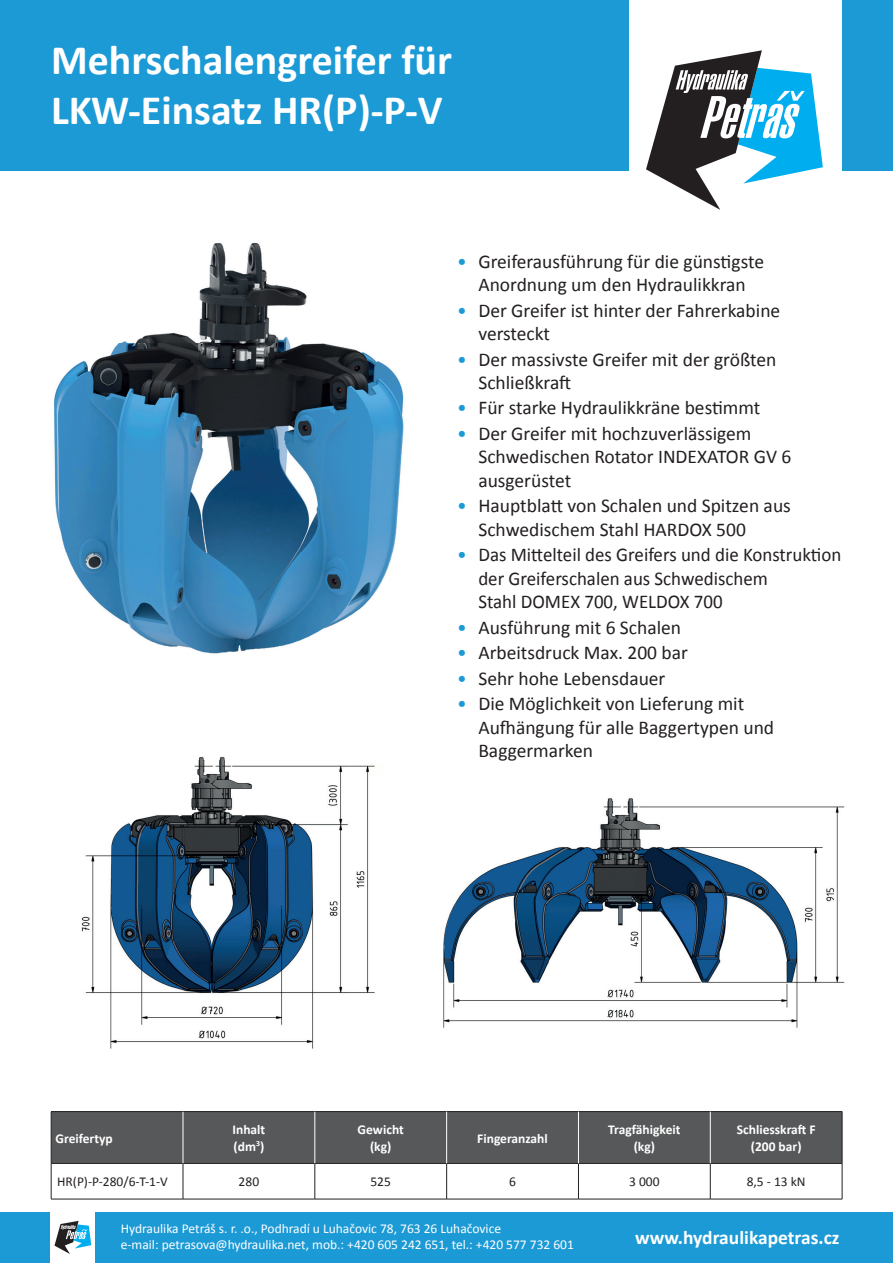
<style>
.page{position:relative;width:893px;height:1263px;background:#fff}
.page>*{position:absolute;margin:0;border:0;box-sizing:border-box;transform-origin:0 0}
.t1{font:700 42px/50.4px "Calibri";color:#fff}
.t2{font:19.5px/23.4px "Calibri";color:#231f20}
.t3{font:700 19.5px "Calibri";color:#fff}
.t4{font:13.5px/16.2px "Calibri";color:#fff}
.t5{font:700 13.5px/16.2px "Calibri";color:#fff;text-align:center}
.t6{font:13.5px "Calibri";color:#231f20}
.s1{color:#1c9ad6}
</style>
<div class="page">
<div style="left:0;top:0;width:893px;height:170px;background:#1c9ad6"></div>
<div style="left:0;top:1213px;width:893px;height:50px;background:#1c9ad6"></div>
<img style="left:443px;top:798px;width:402px;height:230px">
<div style="left:629px;top:0;width:213px;height:228px;background:#fff"></div>
<svg style="left:646px;top:50px;width:177px;height:160px"></svg>
<div style="left:50px;top:1205px;width:45px;height:58px;background:#fff"></div>
<svg style="left:54px;top:1221px;width:37px;height:33px"></svg>
<img style="left:54px;top:243px;width:350px;height:411px">
<img style="left:81px;top:757px;width:294px;height:292px">
<div style="left:52px;top:1112px;width:790px;height:51px;background:#57585a"></div>
<hr style="left:51px;top:1111px;width:132px;height:1px;background:#231f20">
<hr style="left:51px;top:1112px;width:1px;height:51px;background:#231f20">
<hr style="left:183px;top:1111px;width:132px;height:1px;background:#231f20">
<hr style="left:315px;top:1111px;width:132px;height:1px;background:#231f20">
<hr style="left:447px;top:1111px;width:131px;height:1px;background:#231f20">
<hr style="left:578px;top:1111px;width:132px;height:1px;background:#231f20">
<hr style="left:710px;top:1111px;width:132px;height:1px;background:#231f20">
<hr style="left:842px;top:1112px;width:1px;height:51px;background:#231f20">
<hr style="left:51px;top:1163px;width:132px;height:1px;background:#231f20">
<hr style="left:51px;top:1163px;width:1px;height:36px;background:#231f20">
<hr style="left:183px;top:1163px;width:132px;height:1px;background:#231f20">
<hr style="left:183px;top:1163px;width:1px;height:36px;background:#231f20">
<hr style="left:315px;top:1163px;width:132px;height:1px;background:#231f20">
<hr style="left:315px;top:1163px;width:1px;height:36px;background:#231f20">
<hr style="left:447px;top:1163px;width:131px;height:1px;background:#231f20">
<hr style="left:446px;top:1163px;width:1px;height:36px;background:#231f20">
<hr style="left:578px;top:1163px;width:132px;height:1px;background:#231f20">
<hr style="left:578px;top:1163px;width:1px;height:36px;background:#231f20">
<hr style="left:710px;top:1163px;width:132px;height:1px;background:#231f20">
<hr style="left:710px;top:1163px;width:1px;height:36px;background:#231f20">
<hr style="left:842px;top:1163px;width:1px;height:36px;background:#231f20">
<hr style="left:51px;top:1199px;width:132px;height:1px;background:#231f20">
<hr style="left:183px;top:1199px;width:132px;height:1px;background:#231f20">
<hr style="left:315px;top:1199px;width:132px;height:1px;background:#231f20">
<hr style="left:447px;top:1199px;width:131px;height:1px;background:#231f20">
<hr style="left:578px;top:1199px;width:132px;height:1px;background:#231f20">
<hr style="left:710px;top:1199px;width:132px;height:1px;background:#231f20">
<hr style="left:183px;top:1112px;width:1px;height:51px;background:#fff">
<hr style="left:315px;top:1112px;width:1px;height:51px;background:#fff">
<hr style="left:446px;top:1112px;width:1px;height:51px;background:#fff">
<hr style="left:578px;top:1112px;width:1px;height:51px;background:#fff">
<hr style="left:710px;top:1112px;width:1px;height:51px;background:#fff">
<h1 class="t1" style="left:51px;top:33px;width:403px">Mehrschalengreifer für<br>LKW-Einsatz HR(P)-P-V</h1>
<p class="t2" style="left:457px;top:249px;width:308px;text-align:center"><span class="s1">•</span> Greiferausführung für die günstigste<br>Anordnung um den Hydraulikkran</p>
<p class="t2" style="left:478px;top:297px;width:303px;text-indent:-21px"><span class="s1">•</span> Der Greifer ist hinter der Fahrerkabine versteckt</p>
<p class="t2" style="left:478px;top:346px;width:299px;text-indent:-21px"><span class="s1">•</span> Der massivste Greifer mit der größten<br>Schließkraft</p>
<p class="t2" style="left:457px;top:395px;width:305px"><span class="s1">•</span> Für starke Hydraulikkräne bestimmt</p>
<p class="t2" style="left:478px;top:421px;width:315px;text-indent:-21px"><span class="s1">•</span> Der Greifer mit hochzuverlässigem<br>Schwedischen Rotator INDEXATOR GV 6 ausgerüstet</p>
<p class="t2" style="left:478px;top:493px;width:314px;text-indent:-21px"><span class="s1">•</span> Hauptblatt von Schalen und Spitzen aus<br>Schwedischem Stahl HARDOX 500</p>
<p class="t2" style="left:478px;top:542px;width:365px;text-indent:-21px"><span class="s1">•</span> Das Mittelteil des Greifers und die Konstruktion der Greiferschalen aus Schwedischem<br>Stahl DOMEX 700, WELDOX 700</p>
<p class="t2" style="left:457px;top:614px;width:226px"><span class="s1">•</span> Ausführung mit 6 Schalen</p>
<p class="t2" style="left:457px;top:640px;width:232px"><span class="s1">•</span> Arbeitsdruck Max. 200 bar</p>
<p class="t2" style="left:457px;top:665px;width:210px"><span class="s1">•</span> Sehr hohe Lebensdauer</p>
<p class="t2" style="left:478px;top:691px;width:297px;text-indent:-21px"><span class="s1">•</span> Die Möglichkeit von Lieferung mit<br>Aufhängung für alle Baggertypen und<br>Baggermarken</p>
<p class="t5" style="left:55px;top:1129px;width:59px">Greifertyp</p>
<p class="t5" style="left:233px;top:1121px;width:34px;text-align:left">Inhalt (dm<sup>3</sup>)</p>
<p class="t5" style="left:358px;top:1121px;width:48px">Gewicht (kg)</p>
<p class="t5" style="left:477px;top:1129px;width:72px">Fingeranzahl</p>
<p class="t5" style="left:608px;top:1121px;width:74px">Tragfähigkeit (kg)</p>
<p class="t5" style="left:737px;top:1121px;width:80px">Schliesskraft F (200 bar)</p>
<p class="t6" style="left:57px;top:1173px;width:112px">HR(P)-P-280/6-T-1-V</p>
<p class="t6" style="left:239px;top:1173px;width:22px">280</p>
<p class="t6" style="left:370px;top:1173px;width:22px">525</p>
<p class="t6" style="left:509px;top:1173px;width:8px">6</p>
<p class="t6" style="left:629px;top:1173px;width:32px">3 000</p>
<p class="t6" style="left:747px;top:1173px;width:60px">8,5 - 13 kN</p>
<p class="t4" style="left:121px;top:1219px;width:455px">Hydraulika Petráš s. r. .o., Podhradí u Luhačovic 78, 763 26 Luhačovice<br>e-mail: petrasova@hydraulika.net, mob.: +420 605 242 651, tel.: +420 577 732 601</p>
<p class="t3" style="left:635px;top:1225px;width:206px">www.hydraulikapetras.cz</p>
</div>
